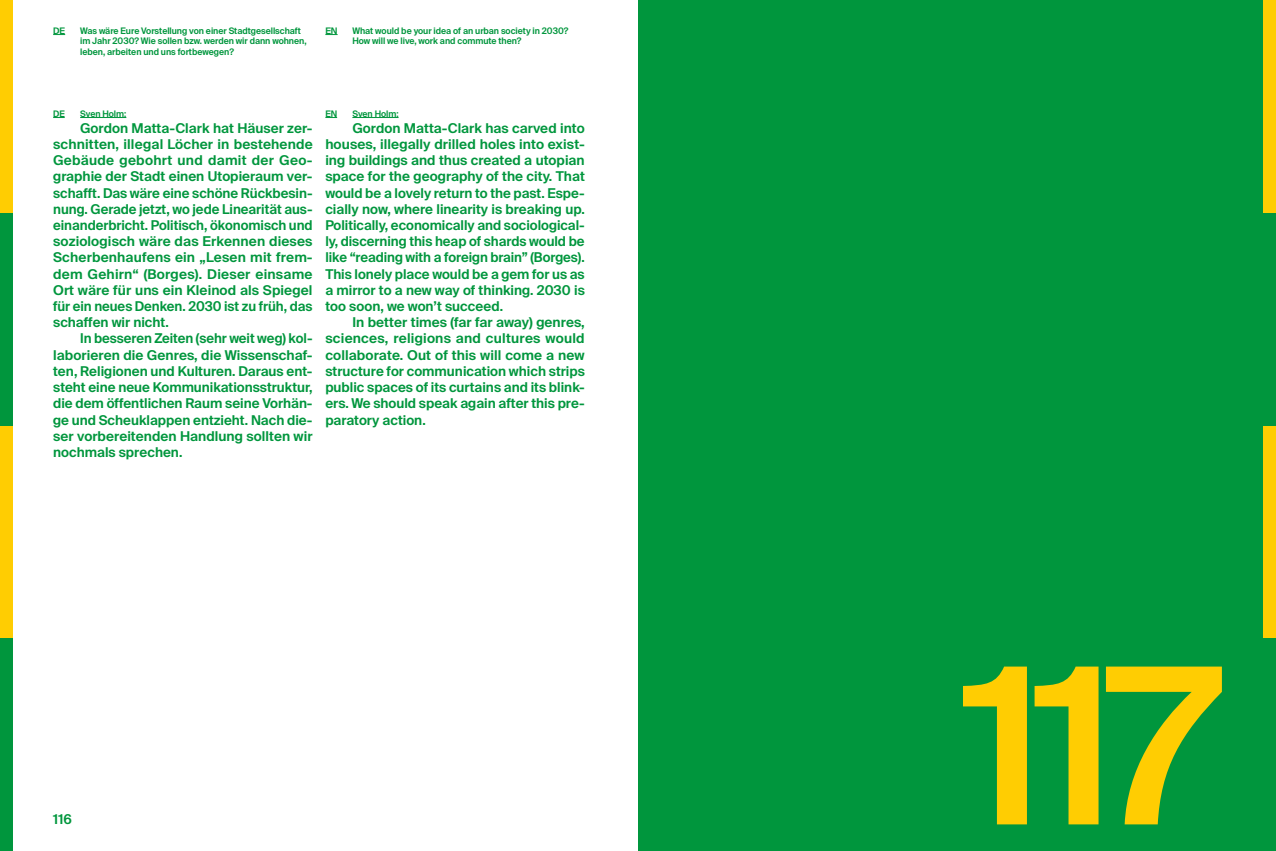
<style>
.page{position:relative;width:1276px;height:851px;background:#fff}
.page>*{position:absolute;margin:0;border:0;box-sizing:border-box;transform-origin:0 0}
.t1{font:600 217.5px "Suisse Intl";color:#ffcd02}
.t2{font:600 13.5px/16.2px "Suisse Intl";color:#00963d;text-align:justify}
.t3{font:600 9px/10.8px "Suisse Intl";letter-spacing:-.005em;color:#00963d}
</style>
<div class="page">
<div style="left:638px;top:0;width:638px;height:850px;background:#00963d"></div>
<svg style="left:53px;top:117px;width:12px;height:1px"></svg>
<hr style="left:80px;top:117px;width:46px;height:1px;background:#00963d">
<svg style="left:325px;top:117px;width:12px;height:1px"></svg>
<hr style="left:352px;top:117px;width:46px;height:1px;background:#00963d">
<div style="left:1263px;top:425px;width:13px;height:213px;background:#ffcd02"></div>
<div style="left:1263px;top:0;width:13px;height:213px;background:#ffcd02"></div>
<div style="left:0;top:638px;width:13px;height:212px;background:#00963d"></div>
<div style="left:0;top:425px;width:13px;height:213px;background:#ffcd02"></div>
<div style="left:0;top:213px;width:13px;height:212px;background:#00963d"></div>
<div style="left:0;top:0;width:13px;height:213px;background:#ffcd02"></div>
<svg style="left:53px;top:34px;width:12px;height:1px"></svg>
<svg style="left:325px;top:34px;width:12px;height:1px"></svg>
<p class="t3" style="left:53px;top:25px;width:14px">DE</p>
<p class="t3" style="left:80px;top:25px;width:228px">Was wäre Eure Vorstellung von einer Stadtgesellschaft im Jahr 2030? Wie sollen bzw. werden wir dann wohnen, leben, arbeiten und uns fortbewegen?</p>
<p class="t3" style="left:325px;top:25px;width:14px">EN</p>
<p class="t3" style="left:352px;top:25px;width:217px">What would be your idea of an urban society in 2030?<br>How will we live, work and commute then?</p>
<p class="t3" style="left:53px;top:108px;width:13px">DE</p>
<p class="t3" style="left:80px;top:108px;width:48px">Sven Holm:</p>
<p class="t2" style="left:53px;top:120px;width:261px;text-indent:27px">Gordon Matta-Clark hat Häuser zer&shy;schnitten, illegal Löcher in bestehende Gebäude gebohrt und damit der Geo&shy;graphie der Stadt einen Utopieraum ver&shy;schafft. Das wäre eine schöne Rückbesin&shy;nung. Gerade jetzt, wo jede Linearität aus&shy;einanderbricht. Politisch, ökonomisch und soziologisch wäre das Erkennen dieses Scherbenhaufens ein „Lesen mit frem&shy;dem Gehirn“ (Borges). Dieser einsame Ort wäre für uns ein Kleinod als Spiegel für ein neues Denken. 2030 ist zu früh, das schaffen wir nicht.</p>
<p class="t2" style="left:53px;top:330px;width:261px;text-indent:27px">In besseren Zeiten (sehr weit weg) kol&shy;laborieren die Genres, die Wissenschaf&shy;ten, Religionen und Kulturen. Daraus ent&shy;steht eine neue Kommunikationsstruktur, die dem öffentlichen Raum seine Vorhän&shy;ge und Scheuklappen entzieht. Nach die&shy;ser vorbereitenden Handlung sollten wir nochmals sprechen.</p>
<p class="t3" style="left:325px;top:108px;width:13px">EN</p>
<p class="t3" style="left:352px;top:108px;width:48px">Sven Holm:</p>
<p class="t2" style="left:325px;top:120px;width:261px;text-indent:27px">Gordon Matta-Clark has carved into houses, illegally drilled holes into exist&shy;ing buildings and thus created a utopian space for the geography of the city. That would be a lovely return to the past. Espe&shy;cially now, where linearity is breaking up.<br>Politically, economically and sociological&shy;ly, discerning this heap of shards would be like “reading with a foreign brain” (Borges).<br>This lonely place would be a gem for us as a mirror to a new way of thinking. 2030 is too soon, we won’t succeed.</p>
<p class="t2" style="left:325px;top:314px;width:261px;text-indent:27px">In better times (far far away) genres, sciences, religions and cultures would collaborate. Out of this will come a new structure for communication which strips public spaces of its curtains and its blink&shy;ers. We should speak again after this pre&shy;paratory action.</p>
<p class="t2" style="left:53px;top:811px;width:20px">116</p>
<h1 class="t1" style="left:963px;top:620px;width:261px">117</h1>
</div>
